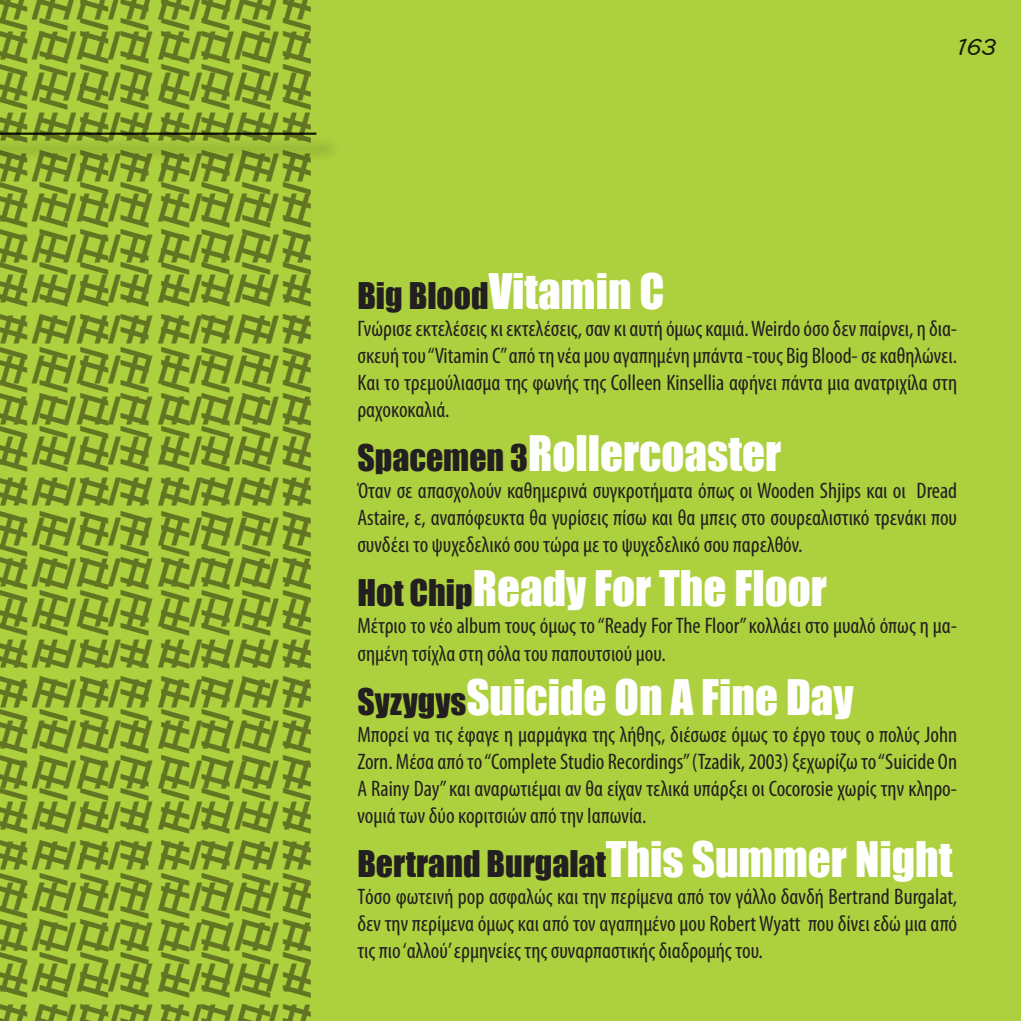
<style>
.page{position:relative;width:1021px;height:1021px;background:#fff}
.page>*{position:absolute;margin:0;border:0;box-sizing:border-box;transform-origin:0 0}
.t1{font:45px "Impact";color:#fff}
.t2{font:33.75px/40.5px "Impact";color:#231f20;text-align:justify}
.t3{font:condensed 22.5px/27px "Myriad Pro";color:#231f20;text-align:justify}
.t4{font:22.5px "MV Boli";color:#231f20}
.s1{font-size:45px;color:#fff}
.s2{font-size:33.75px;color:#231f20}
</style>
<div class="page">
<div style="left:0;top:0;width:1020px;height:1020px;background:#add13e"></div>
<p class="t2" style="left:0;top:-16px;width:312px">// // // // // // // // // // // // // // // // // // // // // // // // // // // // // // // // // // // // // // // // // // // // // // // // // // // // // // // // // // // // // // // // // // // // // // // // // // // // // // // // // // // // // // // // // // // // // // // // // // // // // // // // // // // // // // // // // // // // // // // // // // // // // // // // // // // // // // // // // // // // // // // // // // // // // // // // // // // // // // // // // // // // // // // // // // // // // // // // // // // // // // // // // // // // // // // // // // // // // // // // // // // // // // // // // // // // // // // // // // // // // // // // // // // // // // // // // // // // // // // // // // // // // // // // // // ////////////////////</p>
<p class="t2" style="left:-8px;top:1017px;width:1020px;rotate:-90deg">/ // // // // // // // // // // // // // // // // // // // // // // // // // // // // // // / / // // // // // // // // // // // // // // // // // // // // // // // // // // // // // // / / // // // // // // // // // // // // // // // // // // // // // // // // // // // // // // / / // // // // // // // // // // // // // // // // // // // // // // // // // // // // // // / / // // // // // // // // // // // // // // // // // // // // // // // // // // // // // // / / // // // // // // // // // // // // // // // // // // // // // // // // // // // // // // / / // // // // // // // // // // // // // // // // // // // // // // // // // // // // // // / / // // // // // // // // // // // // // // // // // // // // // // // // // // // // // // /</p>
<p class="t4" style="left:957px;top:35px;width:41px">163</p>
<p class="t2" style="left:357px;top:275px;width:308px">Big Blood<span class="s1">Vitamin C</span></p>
<p class="t3" style="left:357px;top:315px;width:601px">Γνώρισε εκτελέσεις κι εκτελέσεις, σαν κι αυτή όμως καμιά. Weirdo όσο δεν παίρνει, η δια&shy;σκευή του “Vitamin C” από τη νέα μου αγαπημένη μπάντα -τους Big Blood- σε καθηλώνει.<br>Και το τρεμούλιασμα της φωνής της Colleen Kinsellia αφήνει πάντα μια ανατριχίλα στη ραχοκοκαλιά.</p>
<p class="t1" style="left:357px;top:419px;width:425px"><span class="s2">Spacemen 3</span>Rollercoaster</p>
<p class="t3" style="left:357px;top:477px;width:601px">Όταν σε απασχολούν καθημερινά συγκροτήματα όπως οι Wooden Shjips και οι Dread Astaire, ε, αναπόφευκτα θα γυρίσεις πίσω και θα μπεις στο σουρεαλιστικό τρενάκι που συνδέει το ψυχεδελικό σου τώρα με το ψυχεδελικό σου παρελθόν.</p>
<p class="t1" style="left:357px;top:554px;width:471px"><span class="s2">Hot Chip</span>Ready For The Floor</p>
<p class="t3" style="left:357px;top:612px;width:601px">Μέτριο το νέο album τους όμως το “Ready For The Floor” κολλάει στο μυαλό όπως η μα&shy;σημένη τσίχλα στη σόλα του παπουτσιού μου.</p>
<p class="t1" style="left:357px;top:662px;width:498px"><span class="s2">Syzygys</span>Suicide On A Fine Day</p>
<p class="t3" style="left:357px;top:720px;width:601px">Μπορεί να τις έφαγε η μαρμάγκα της λήθης, διέσωσε όμως το έργο τους ο πολύς John Zorn. Μέσα από το “Complete Studio Recordings” (Tzadik, 2003) ξεχωρίζω το “Suicide On A Rainy Day” και αναρωτιέμαι αν θα είχαν τελικά υπάρξει οι Cocorosie χωρίς την κληρο&shy;νομιά των δύο κοριτσιών από την Ιαπωνία.</p>
<p class="t2" style="left:357px;top:842px;width:596px">Bertrand Burgalat<span class="s1">This Summer Night</span></p>
<p class="t3" style="left:357px;top:882px;width:601px">Τόσο φωτεινή pop ασφαλώς και την περίμενα από τον γάλλο δανδή Bertrand Burgalat, δεν την περίμενα όμως και από τον αγαπημένο μου Robert Wyatt που δίνει εδώ μια από τις πιο ‘αλλού’ ερμηνείες της συναρπαστικής διαδρομής του.</p>
</div>
